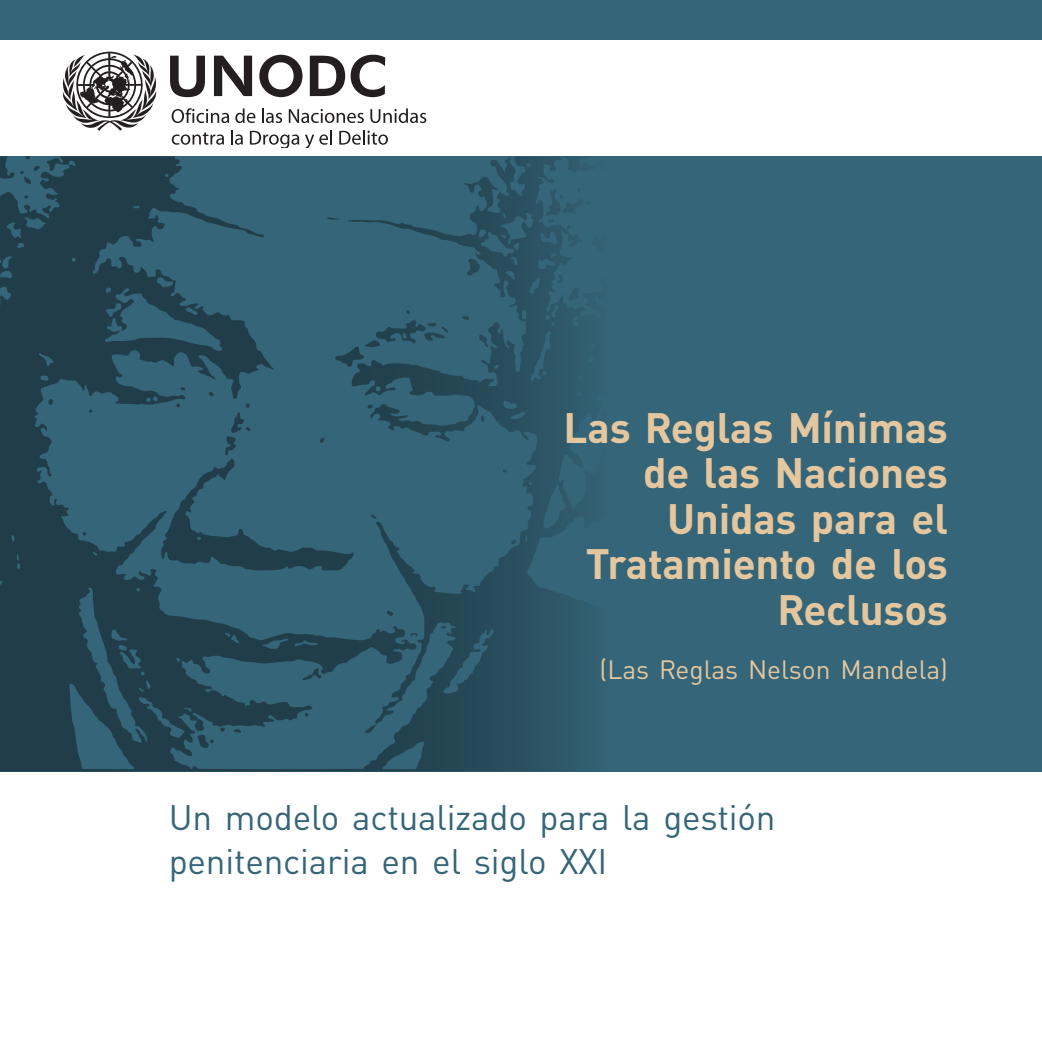
<style>
.page{position:relative;width:1042px;height:1042px;background:#fff}
.page>*{position:absolute;margin:0;border:0;box-sizing:border-box;transform-origin:0 0}
.t1{font:700 42px/45.5px "DIN Pro";letter-spacing:-.005em;color:#e4c79e;text-align:right}
.t2{font:35px/43.8px "DIN Pro";letter-spacing:-.005em;color:#356578}
.t3{font:26.25px "DIN Pro";color:#e4c79e}
</style>
<div class="page">
<div style="left:0;top:156px;width:1042px;height:615px;background:#356578"></div>
<svg style="left:0;top:156px;width:576px;height:615px"></svg>
<svg style="left:0;top:286px;width:12px;height:23px"></svg>
<svg style="left:302px;top:668px;width:20px;height:12px"></svg>
<svg style="left:364px;top:725px;width:12px;height:8px"></svg>
<svg style="left:386px;top:610px;width:7px;height:6px"></svg>
<svg style="left:48px;top:399px;width:5px;height:6px"></svg>
<svg style="left:234px;top:728px;width:7px;height:5px"></svg>
<svg style="left:481px;top:415px;width:3px;height:7px"></svg>
<svg style="left:327px;top:217px;width:14px;height:3px"></svg>
<svg style="left:367px;top:405px;width:6px;height:4px"></svg>
<svg style="left:220px;top:727px;width:5px;height:5px"></svg>
<svg style="left:410px;top:633px;width:8px;height:3px"></svg>
<svg style="left:371px;top:514px;width:5px;height:5px"></svg>
<svg style="left:406px;top:310px;width:4px;height:4px"></svg>
<svg style="left:441px;top:626px;width:53px;height:67px"></svg>
<svg style="left:383px;top:741px;width:41px;height:28px"></svg>
<svg style="left:0;top:256px;width:13px;height:22px"></svg>
<svg style="left:39px;top:353px;width:15px;height:13px"></svg>
<svg style="left:262px;top:638px;width:56px;height:11px"></svg>
<svg style="left:40px;top:375px;width:9px;height:6px"></svg>
<svg style="left:105px;top:277px;width:117px;height:74px"></svg>
<svg style="left:376px;top:386px;width:5px;height:5px"></svg>
<svg style="left:11px;top:535px;width:4px;height:6px"></svg>
<svg style="left:133px;top:206px;width:6px;height:2px"></svg>
<svg style="left:72px;top:257px;width:4px;height:5px"></svg>
<svg style="left:225px;top:633px;width:14px;height:10px"></svg>
<svg style="left:0;top:581px;width:3px;height:4px"></svg>
<svg style="left:69px;top:587px;width:145px;height:182px"></svg>
<svg style="left:17px;top:554px;width:3px;height:15px"></svg>
<svg style="left:93px;top:552px;width:4px;height:3px"></svg>
<svg style="left:503px;top:391px;width:73px;height:218px"></svg>
<svg style="left:462px;top:156px;width:114px;height:225px"></svg>
<svg style="left:0;top:156px;width:76px;height:92px"></svg>
<svg style="left:146px;top:387px;width:208px;height:184px"></svg>
<svg style="left:335px;top:320px;width:113px;height:47px"></svg>
<div style="left:0;top:0;width:1042px;height:40px;background:#356578"></div>
<svg style="left:170px;top:56px;width:35px;height:41px"></svg>
<svg style="left:214px;top:56px;width:38px;height:40px"></svg>
<svg style="left:259px;top:55px;width:43px;height:42px"></svg>
<svg style="left:310px;top:56px;width:35px;height:40px"></svg>
<svg style="left:351px;top:55px;width:34px;height:42px"></svg>
<svg style="left:235px;top:108px;width:20px;height:15px"></svg>
<svg style="left:262px;top:108px;width:20px;height:15px"></svg>
<svg style="left:289px;top:109px;width:75px;height:14px"></svg>
<svg style="left:370px;top:108px;width:56px;height:15px"></svg>
<svg style="left:172px;top:132px;width:52px;height:13px"></svg>
<svg style="left:231px;top:130px;width:12px;height:15px"></svg>
<svg style="left:250px;top:131px;width:49px;height:17px"></svg>
<svg style="left:305px;top:130px;width:27px;height:18px"></svg>
<svg style="left:339px;top:130px;width:49px;height:15px"></svg>
<svg style="left:63px;top:52px;width:94px;height:79px"></svg>
<svg style="left:172px;top:108px;width:57px;height:15px"></svg>
<p class="t1" style="left:563px;top:400px;width:386px">Las Reglas Mínimas de las Naciones<br>Unidas para el<br>Tratamiento de los<br>Reclusos</p>
<p class="t3" style="left:599px;top:649px;width:350px">(Las Reglas Nelson Mandela)</p>
<p class="t2" style="left:169px;top:792px;width:608px">Un modelo actualizado para la gestión penitenciaria en el siglo XXI</p>
</div>
